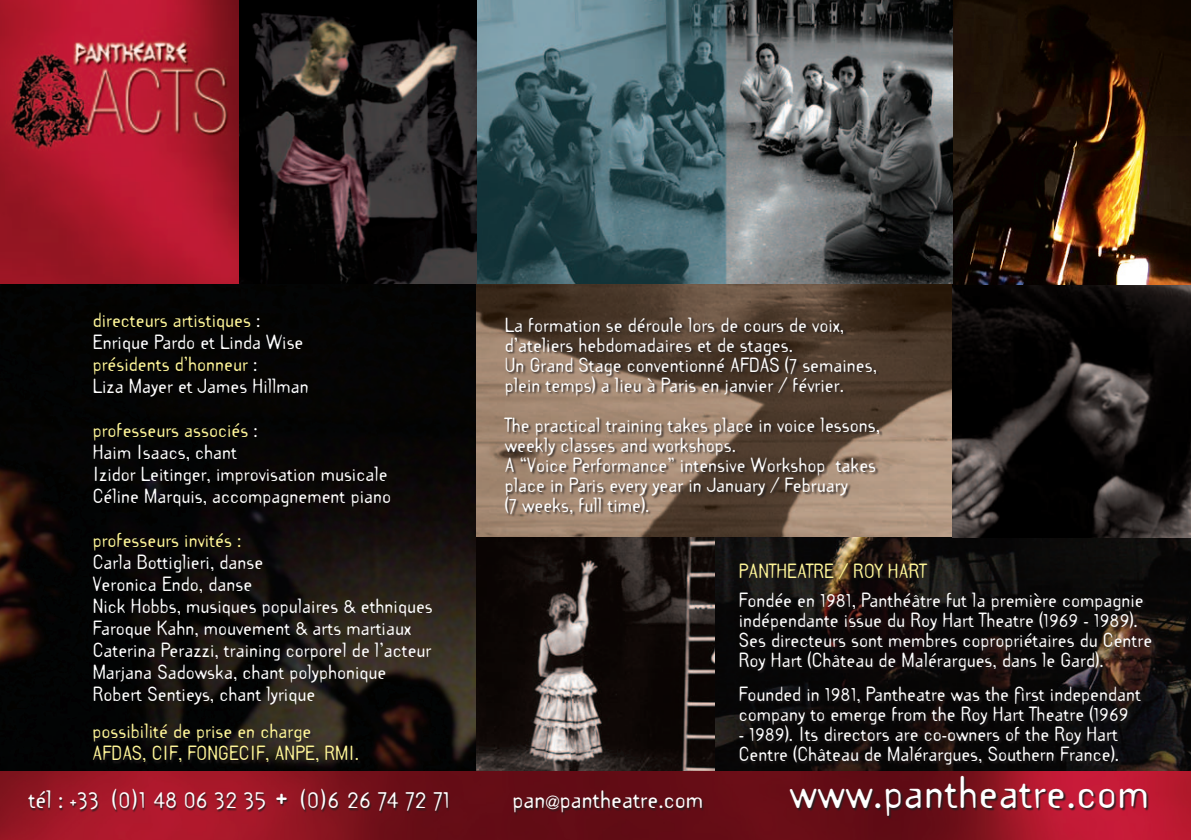
<style>
.page{position:relative;width:1191px;height:840px;background:#fff}
.page>*{position:absolute;margin:0;border:0;box-sizing:border-box;transform-origin:0 0}
.t1{font:40px "Template Gothic";letter-spacing:.01em;color:#fff}
.t2{font:22px "Template Gothic";color:#fff}
.t3{font:18px/22px "Template Gothic";color:#fff}
.t4{font:18px/22px "Template Gothic";color:#fff698}
.s1{color:#fff698}
.s2{font-size:38px}
.s3{font-family:"Helvetica";font-stretch:condensed;font-size:18px}
</style>
<div class="page">
<img style="left:0;top:283px;width:476px;height:488px">
<img style="left:476px;top:283px;width:715px;height:488px">
<img style="left:0;top:771px;width:1191px;height:68px">
<div style="left:28px;top:775px;width:1121px;height:43px;background:#231f20;opacity:.9"></div>
<div style="left:93px;top:723px;width:269px;height:42px;background:#231f20;opacity:.9"></div>
<svg style="left:952px;top:0;width:239px;height:284px;background:#2b1a0c"></svg>
<div style="left:504px;top:316px;width:379px;height:201px;background:#231f20;opacity:.9"></div>
<div style="left:739px;top:562px;width:416px;height:206px;background:#231f20;opacity:.9"></div>
<img style="left:238px;top:0;width:714px;height:283px">
<svg style="left:0;top:0;width:238px;height:283px;background:#a71d2e"></svg>
<p class="t3" style="left:93px;top:307px;width:218px"><span class="s1">directeurs artistiques</span> :<br>Enrique Pardo et Linda Wise <span class="s1">présidents d’honneur</span> :<br>Liza Mayer et James Hillman</p>
<p class="t3" style="left:93px;top:417px;width:300px"><span class="s1">professeurs associés</span> :<br>Haim Isaacs, chant<br>Izidor Leitinger, improvisation musicale<br>Céline Marquis, accompagnement piano</p>
<p class="t4" style="left:93px;top:527px;width:150px">professeurs invités :</p>
<p class="t3" style="left:93px;top:549px;width:342px">Carla Bottiglieri, danse<br>Veronica Endo, danse<br>Nick Hobbs, musiques populaires &amp; ethniques Faroque Kahn, mouvement &amp; arts martiaux Caterina Perazzi, training corporel de l’acteur Marjana Sadowska, chant polyphonique Robert Sentieys, chant lyrique</p>
<p class="t4" style="left:93px;top:719px;width:268px">possibilité de prise en charge<br>AFDAS, CIF, FONGECIF, ANPE, RMI.</p>
<p class="t3" style="left:505px;top:313px;width:374px;line-height:20px">La formation se déroule lors de cours de voix, d’ateliers hebdomadaires et de stages.<br>Un Grand Stage conventionné AFDAS (7 semaines, plein temps) a lieu à Paris en janvier / février.</p>
<p class="t3" style="left:505px;top:413px;width:377px;line-height:20px">The practical training takes place in voice lessons, weekly classes and workshops.<br>A “Voice Performance” intensive Workshop takes place in Paris every year in January / February<br>(7 weeks, full time).</p>
<p class="t4" style="left:739px;top:558px;width:189px">PANTHEATRE / ROY HART</p>
<p class="t3" style="left:739px;top:589px;width:415px;line-height:20px">Fondée en 1981, Panthéâtre fut la première compagnie indépendante issue du Roy Hart Theatre (1969 - 1989).<br>Ses directeurs sont membres copropriétaires du Centre Roy Hart (Château de Malérargues, dans le Gard).</p>
<p class="t3" style="left:739px;top:682px;width:404px;line-height:20px">Founded in 1981, Pantheatre was the first independant company to emerge from the Roy Hart Theatre (1969</p>
<p class="t3" style="left:739px;top:722px;width:382px;line-height:20px">- 1989). Its directors are co-owners of the Roy Hart<br>Centre (Château de Malérargues, Southern France).</p>
<p class="t2" style="left:28px;top:783px;width:423px">tél : +33 (0)1 48 06 32 35 <span class="s2">+</span> (0)6 26 74 72 71</p>
<p class="t2" style="left:512px;top:783px;width:192px">pan<span class="s3">@</span>pantheatre.com</p>
<h1 class="t1" style="left:789px;top:764px;width:361px">www.pantheatre.com</h1>
</div>
